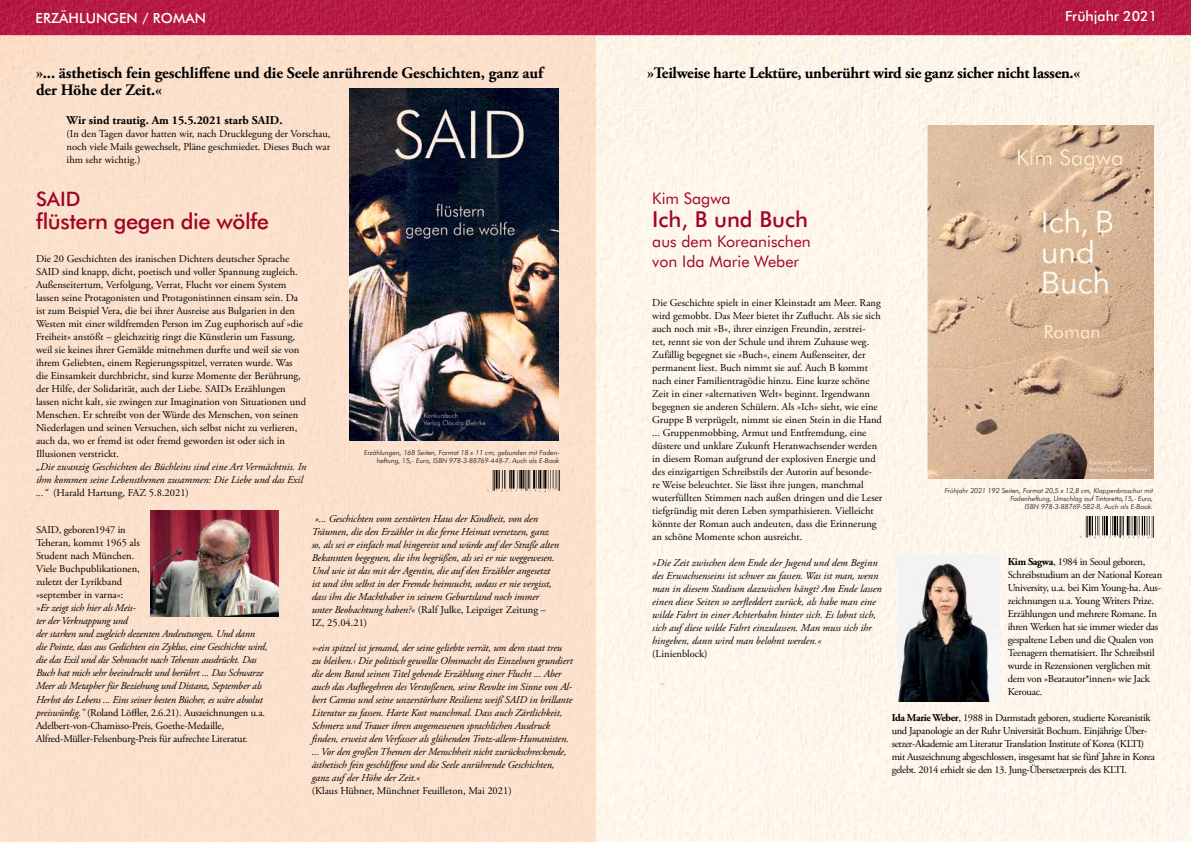
<style>
.page{position:relative;width:1191px;height:842px;background:#fff}
.page>*{position:absolute;margin:0;border:0;box-sizing:border-box;transform-origin:0 0}
.t1{font:500 22px "Futura BT";letter-spacing:-.02em;color:#a10528}
.t2{font:500 20px "Futura BT";color:#a10528}
.t3{font:700 16px/17px "Adobe Garamond Pro";letter-spacing:-.005em;color:#000}
.t4{font:16px/20px "Futura BT";color:#a10528}
.t5{font:500 14px "Futura BT";letter-spacing:.01em;color:#fff}
.t6{font:700 12px "Adobe Garamond Pro";color:#000}
.t7{font:italic 10.5px/13px "Adobe Garamond Pro";letter-spacing:-.01em;color:#000}
.t8{font:10.5px/13px "Adobe Garamond Pro";color:#000}
.t9{font:10.5px/13px "Adobe Garamond Pro";letter-spacing:-.02em;color:#000}
.t10{font:10.5px/13px "Adobe Garamond Pro";letter-spacing:-.03em;color:#000}
.t11{font:italic 300 7px/8px "Futura BT";color:#000;text-align:right}
.s1{font-style:normal}
.s2{font-weight:700}
.s3{font-style:italic}
</style>
<div class="page">
<div style="left:595px;top:35px;width:596px;height:807px;background:#fef6eb"></div>
<div style="left:0;top:0;width:595px;height:842px;background:#fce1cc"></div>
<img style="left:349px;top:89px;width:209px;height:351px">
<img style="left:487px;top:470px;width:72px;height:22px">
<img style="left:898px;top:554px;width:101px;height:148px">
<img style="left:150px;top:510px;width:128px;height:107px">
<img style="left:0;top:0;width:1191px;height:35px">
<img style="left:1079px;top:517px;width:74px;height:22px">
<img style="left:927px;top:125px;width:226px;height:354px">
<h3 class="t5" style="left:35px;top:9px;width:172px">Erzählun gen / ROMAN</h3>
<h3 class="t5" style="left:1065px;top:8px;width:93px">Frühjahr 2021</h3>
<h3 class="t3" style="left:36px;top:65px;width:508px">»... ästhetisch fein geschliffene und die Seele anrührende Geschichten, ganz auf der Höhe der Zeit.«</h3>
<h3 class="t3" style="left:647px;top:65px;width:434px">»Teilweise harte Lektüre, unberührt wird sie ganz sicher nicht lassen.«</h3>
<p class="t6" style="left:67px;top:113px;width:217px">Wir sind trautig. Am 15.5.2021 starb SAID.</p>
<p class="t8" style="left:67px;top:128px;width:265px;text-align:justify">(In den Tagen davor hatten wir, nach Drucklegung der Vorschau, noch viele Mails gewechselt, Pläne geschmiedet. Dieses Buch war ihm sehr wichtig.)</p>
<h2 class="t2" style="left:36px;top:187px;width:46px">SAI D</h2>
<h1 class="t1" style="left:36px;top:208px;width:234px">flüstern gegen die wölfe</h1>
<p class="t8" style="left:36px;top:253px;width:271px">Die 20 Geschichten des iranischen Dichters deutscher Sprache SAID sind knapp, dicht, poetisch und voller Spannung zugleich.<br>Außenseitertum, Verfolgung, Verrat, Flucht vor einem System lassen seine Protagonisten und Protagonistinnen einsam sein. Da ist zum Beispiel Vera, die bei ihrer Ausreise aus Bulgarien in den Westen mit einer wildfremden Person im Zug euphorisch auf »die Freiheit« anstößt – gleichzeitig ringt die Künstlerin um Fassung, weil sie keines ihrer Gemälde mitnehmen durfte und weil sie von ihrem Geliebten, einem Regierungsspitzel, verraten wurde. Was die Einsamkeit durchbricht, sind kurze Momente der Berührung, der Hilfe, der Solidarität, auch der Liebe. SAIDs Erzählungen lassen nicht kalt, sie zwingen zur Imagination von Situationen und Menschen. Er schreibt von der Würde des Menschen, von seinen Niederlagen und seinen Versuchen, sich selbst nicht zu verlieren, auch da, wo er fremd ist oder fremd geworden ist oder sich in Illusionen verstrickt.</p>
<p class="t7" style="left:36px;top:460px;width:272px">„Die zwanzig Geschichten des Büchleins sind eine Art Vermächtnis. In ihm kommen seine Lebensthemen zusammen: Die Liebe und das Exil ...“ <span class="s1">(Harald Hartung, FAZ 5.8.2021)</span></p>
<p class="t8" style="left:36px;top:524px;width:105px">SAID, geboren1947 in<br>Teheran, kommt 1965 als<br>Student nach München.<br>Viele Buchpublikationen, zuletzt der Lyrikband »september in varna«:</p>
<p class="t7" style="left:36px;top:602px;width:233px">»Er zeigt sich hier als Meis-<br>ter der Verknappung und<br>der starken und zugleich dezenten Andeutungen. Und dann die Pointe, dass aus Gedichten ein Zyklus, eine Geschichte wird, die das Exil und die Sehnsucht nach Teheran ausdrückt. Das Buch hat mich sehr beeindruckt und berührt ... Das Schwarze Meer als Metapher für Beziehung und Distanz, September als Herbst des Lebens ... Eins seiner besten Bücher, es wäre absolut preiswürdig." <span class="s1">(Roland Löffler, 2.6.21). Auszeichnungen u.a.<br>Adelbert-von-Chamisso-Preis, Goethe-Medaille, Alfred-Müller-Felsenburg-Preis für aufrechte Literatur.</span></p>
<p class="t11" style="left:364px;top:448px;width:197px">Erzählungen, 168 Seiten, Format 18 x 11 cm, gebunden mit Faden&shy;heftung, 15,- Euro, ISBN 978-3-88769-448-7. Auch als E-Book</p>
<p class="t7" style="left:312px;top:513px;width:249px">»... Geschichten vom zerstörten Haus der Kindheit, von den Träumen, die den Erzähler in die ferne Heimat versetzen, ganz so, als sei er einfach mal hingereist und würde auf der Straße alten Bekannten begegnen, die ihn begrüßen, als sei er nie weggewesen.<br>Und wie ist das mit der Agentin, die auf den Erzähler angesetzt ist und ihn selbst in der Fremde heimsucht, sodass er nie vergisst, dass ihn die Machthaber in seinem Geburtsland noch immer unter Beobachtung haben?« <span class="s1">(Ralf Julke, Leipziger Zeitung – IZ, 25.04.21)</span></p>
<p class="t7" style="left:312px;top:641px;width:263px">»<span class="s1">›</span>ein spitzel ist jemand, der seine geliebte verrät, um dem staat treu zu bleiben.‹ Die politisch gewollte Ohnmacht des Einzelnen grundiert die dem Band seinen Titel gebende Erzählung einer Flucht ... Aber auch das Aufbegehren des Verstoßenen, seine Revolte im Sinne von Al&shy;bert Camus und seine unzerstörbare Resilienz weiß SAID in brillante Literatur zu fassen. Harte Kost manchmal. Dass auch Zärtlichkeit, Schmerz und Trauer ihren angemessenen sprachlichen Ausdruck finden, erweist den Verfasser als glühenden Trotz-allem-Humanisten. ... Vor den großen Themen der Menschheit nicht zurückschreckende, ästhetisch fein geschliffene und die Seele anrührende Geschichten, ganz auf der Höhe der Zeit.«</p>
<p class="t8" style="left:312px;top:784px;width:202px">(Klaus Hübner, Münchner Feuilleton, Mai 2021)</p>
<h3 class="t4" style="left:652px;top:188px;width:80px">Kim Sagwa</h3>
<h1 class="t1" style="left:652px;top:206px;width:157px">Ich, B und Buch</h1>
<h3 class="t4" style="left:652px;top:231px;width:160px">aus dem Koreanischen von Ida Marie Weber</h3>
<p class="t8" style="left:652px;top:297px;width:232px">Die Geschichte spielt in einer Kleinstadt am Meer. Rang wird gemobbt. Das Meer bietet ihr Zuflucht. Als sie sich auch noch mit »B«, ihrer einzigen Freundin, zerstrei-<br>tet, rennt sie von der Schule und ihrem Zuhause weg.<br>Zufällig begegnet sie »Buch«, einem Außenseiter, der permanent liest. Buch nimmt sie auf. Auch B kommt nach einer Familientragödie hinzu. Eine kurze schöne Zeit in einer »alternativen Welt« beginnt. Irgendwann begegnen sie anderen Schülern. Als »Ich« sieht, wie eine Gruppe B verprügelt, nimmt sie einen Stein in die Hand ... Gruppenmobbing, Armut und Entfremdung, eine düstere und unklare Zukunft Heranwachsender werden in diesem Roman aufgrund der explosiven Energie und des einzigartigen Schreibstils der Autorin auf besonde-<br>re Weise beleuchtet. Sie lässt ihre jungen, manchmal wuterfüllten Stimmen nach außen dringen und die Leser tiefgründig mit deren Leben sympathisieren. Vielleicht könnte der Roman auch andeuten, dass die Erinnerung an schöne Momente schon ausreicht.</p>
<p class="t7" style="left:652px;top:557px;width:231px">»Die Zeit zwischen dem Ende der Jugend und dem Beginn des Erwachsenseins ist schwer zu fassen. Was ist man, wenn man in diesem Stadium dazwischen hängt? Am Ende lassen einen diese Seiten so zerfleddert zurück, als habe man eine wilde Fahrt in einer Achterbahn hinter sich. Es lohnt sich, sich auf diese wilde Fahrt einzulassen. Man muss sich ihr hingeben, dann wird man belohnt werden.«</p>
<p class="t8" style="left:652px;top:648px;width:57px">(Linienblock)</p>
<p class="t11" style="left:945px;top:486px;width:210px">Frühjahr 2021 192 Seiten, Format 20,5 x 12,8 cm, Klappenbroschur mit<br>Fadenheftung, Umschlag auf Tintoretto,15,- Euro,<br>ISBN 978-3-88769-582-8, Auch als E-Book.</p>
<p class="t9" style="left:1007px;top:555px;width:156px"><span class="s2">Kim Sagwa</span>, 1984 in Seoul geboren, Schreibstudium an der National Korean University, u.a. bei Kim Young-ha. Aus&shy;zeichnungen u.a. Young Writers Prize.<br>Erzählungen und mehrere Romane. In ihren Werken hat sie immer wieder das gespaltene Leben und die Qualen von Teenagern thematisiert. Ihr Schreibstil wurde in Rezensionen verglichen mit dem von »Beatautor*innen<span class="s3">«</span> wie Jack Kerouac.</p>
<p class="t10" style="left:891px;top:711px;width:265px"><span class="s2">Ida Marie Weber</span>, 1988 in Darmstadt geboren, studierte Koreanistik und Japanologie an der Ruhr Universität Bochum. Einjährige Über&shy;setzer-Akademie am Literatur Translation Institute of Korea (KLTI) mit Auszeichnung abgeschlossen, insgesamt hat sie fünf Jahre in Korea gelebt. 2014 erhielt sie den 13. Jung-Übersetzerpreis des KLTI.</p>
</div>
